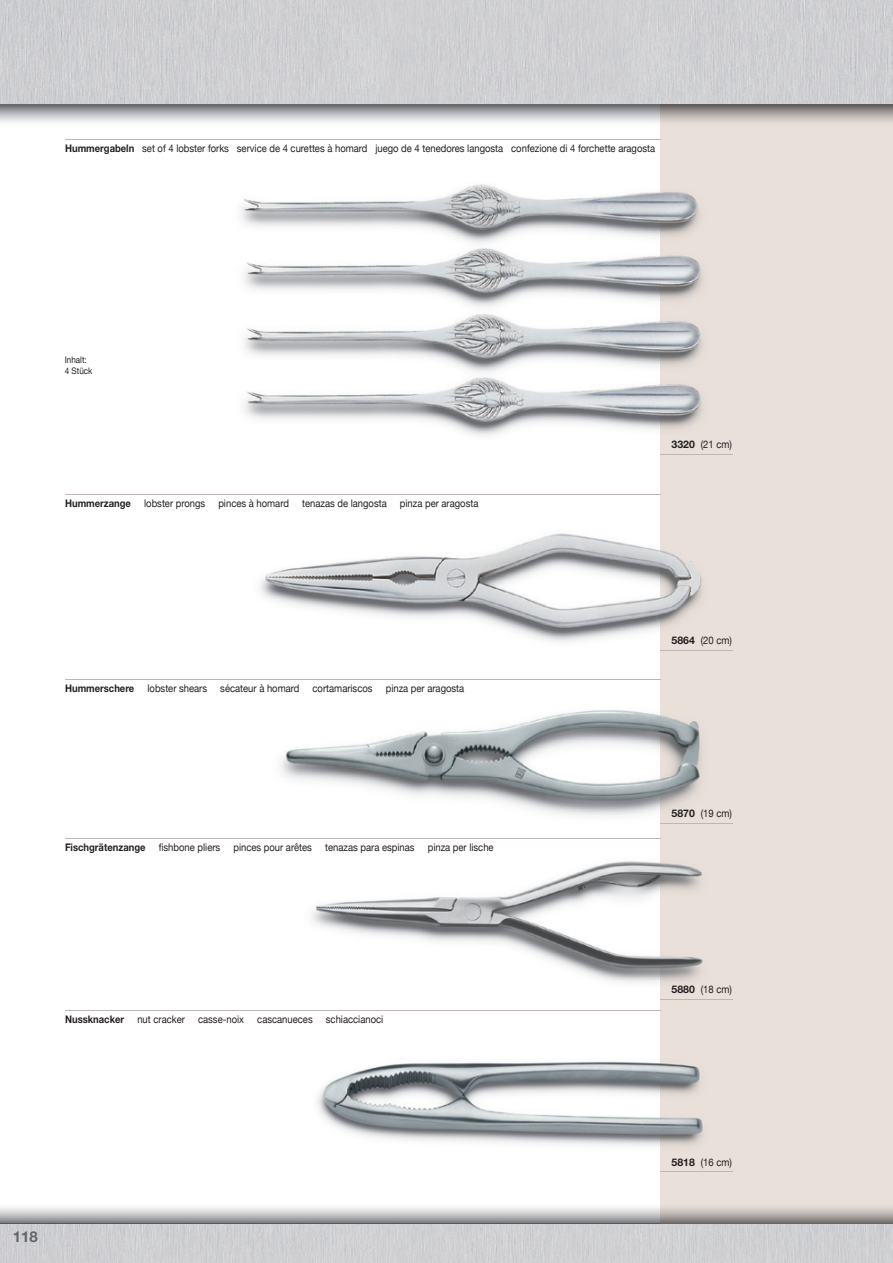
<style>
.page{position:relative;width:893px;height:1263px;background:#fff}
.page>*{position:absolute;margin:0;border:0;box-sizing:border-box;transform-origin:0 0}
.t1{font:700 15px "Helvetica Neue";color:#616569}
.t2{font:10.5px "Helvetica Neue";color:#231f20;scale:.9 1}
.t3{font:700 10.5px "Helvetica Neue";color:#231f20;scale:.9 1}
.t4{font:9px/10.8px "Helvetica Neue";color:#231f20;scale:.9 1}
.s1{font-weight:700}
</style>
<div class="page">
<img style="left:0;top:0;width:893px;height:105px">
<div style="left:0;top:1224px;width:893px;height:39px;background:#cfd0d2"></div>
<div style="left:660px;top:105px;width:233px;height:1119px;background:#e9e0d9"></div>
<div style="left:0;top:105px;width:660px;height:22px;background:linear-gradient(to bottom,#7b7d81,#fff)"></div>
<img style="left:0;top:105px;width:893px;height:1px">
<div style="left:660px;top:105px;width:233px;height:22px;background:linear-gradient(to bottom,#736f6f,#f3eae3)"></div>
<div style="left:0;top:1202px;width:660px;height:22px;background:linear-gradient(to bottom,#fff,#86878b)"></div>
<img style="left:0;top:1224px;width:660px;height:1px">
<div style="left:660px;top:1202px;width:233px;height:22px;background:linear-gradient(to bottom,#fff5ee,#7d7978)"></div>
<img style="left:241px;top:184px;width:462px;height:252px">
<img style="left:317px;top:1061px;width:387px;height:85px">
<img style="left:260px;top:533px;width:443px;height:109px">
<img style="left:280px;top:710px;width:422px;height:106px">
<img style="left:311px;top:861px;width:392px;height:122px">
<hr style="left:65px;top:139px;width:595px;height:1px;background:#bdb6b3">
<hr style="left:65px;top:1009px;width:595px;height:1px;background:#bdb6b3">
<hr style="left:65px;top:494px;width:595px;height:1px;background:#bdb6b3">
<hr style="left:65px;top:679px;width:595px;height:1px;background:#bdb6b3">
<hr style="left:65px;top:838px;width:595px;height:1px;background:#bdb6b3">
<hr style="left:660px;top:454px;width:73px;height:1px;background:#bdb6b3">
<hr style="left:660px;top:650px;width:73px;height:1px;background:#bdb6b3">
<hr style="left:660px;top:823px;width:73px;height:1px;background:#bdb6b3">
<hr style="left:660px;top:999px;width:73px;height:1px;background:#bdb6b3">
<hr style="left:660px;top:1171px;width:73px;height:1px;background:#bdb6b3">
<p class="t2" style="left:65px;top:142px;width:657px"><span class="s1">Hummergabeln</span> set of 4 lobster forks service de 4 curettes à homard juego de 4 tenedores langosta confezione di 4 forchette aragosta</p>
<p class="t4" style="left:65px;top:355px;width:32px">Inhalt:<br>4 Stück</p>
<p class="t3" style="left:65px;top:496px;width:75px">Hummerzange</p>
<p class="t2" style="left:144px;top:497px;width:69px">lobster prongs</p>
<p class="t2" style="left:218px;top:497px;width:80px">pinces à homard</p>
<p class="t2" style="left:302px;top:497px;width:96px">tenazas de langosta</p>
<p class="t2" style="left:400px;top:497px;width:89px">pinza per aragosta</p>
<p class="t3" style="left:65px;top:681px;width:78px">Hummerschere</p>
<p class="t2" style="left:147px;top:682px;width:68px">lobster shears</p>
<p class="t2" style="left:220px;top:682px;width:89px">sécateur à homard</p>
<p class="t2" style="left:313px;top:682px;width:68px">cortamariscos</p>
<p class="t2" style="left:386px;top:682px;width:89px">pinza per aragosta</p>
<p class="t3" style="left:65px;top:841px;width:91px">Fischgrätenzange</p>
<p class="t2" style="left:159px;top:841px;width:70px">fishbone pliers</p>
<p class="t2" style="left:233px;top:841px;width:89px">pinces pour arêtes</p>
<p class="t2" style="left:325px;top:841px;width:101px">tenazas para espinas</p>
<p class="t2" style="left:428px;top:841px;width:75px">pinza per lische</p>
<p class="t3" style="left:65px;top:1012px;width:67px">Nussknacker</p>
<p class="t2" style="left:137px;top:1012px;width:54px">nut cracker</p>
<p class="t2" style="left:198px;top:1012px;width:53px">casse-noix</p>
<p class="t2" style="left:257px;top:1012px;width:63px">cascanueces</p>
<p class="t2" style="left:326px;top:1012px;width:65px">schiaccianoci</p>
<h1 class="t1" style="left:13px;top:1227px;width:27px">118</h1>
<p class="t2" style="left:672px;top:438px;width:69px"><span class="s1">3320</span> (21 cm)</p>
<p class="t2" style="left:672px;top:634px;width:69px"><span class="s1">5864</span> (20 cm)</p>
<p class="t2" style="left:672px;top:807px;width:69px"><span class="s1">5870</span> (19 cm)</p>
<p class="t2" style="left:672px;top:983px;width:69px"><span class="s1">5880</span> (18 cm)</p>
<p class="t2" style="left:672px;top:1155px;width:69px"><span class="s1">5818</span> (16 cm)</p>
</div>
